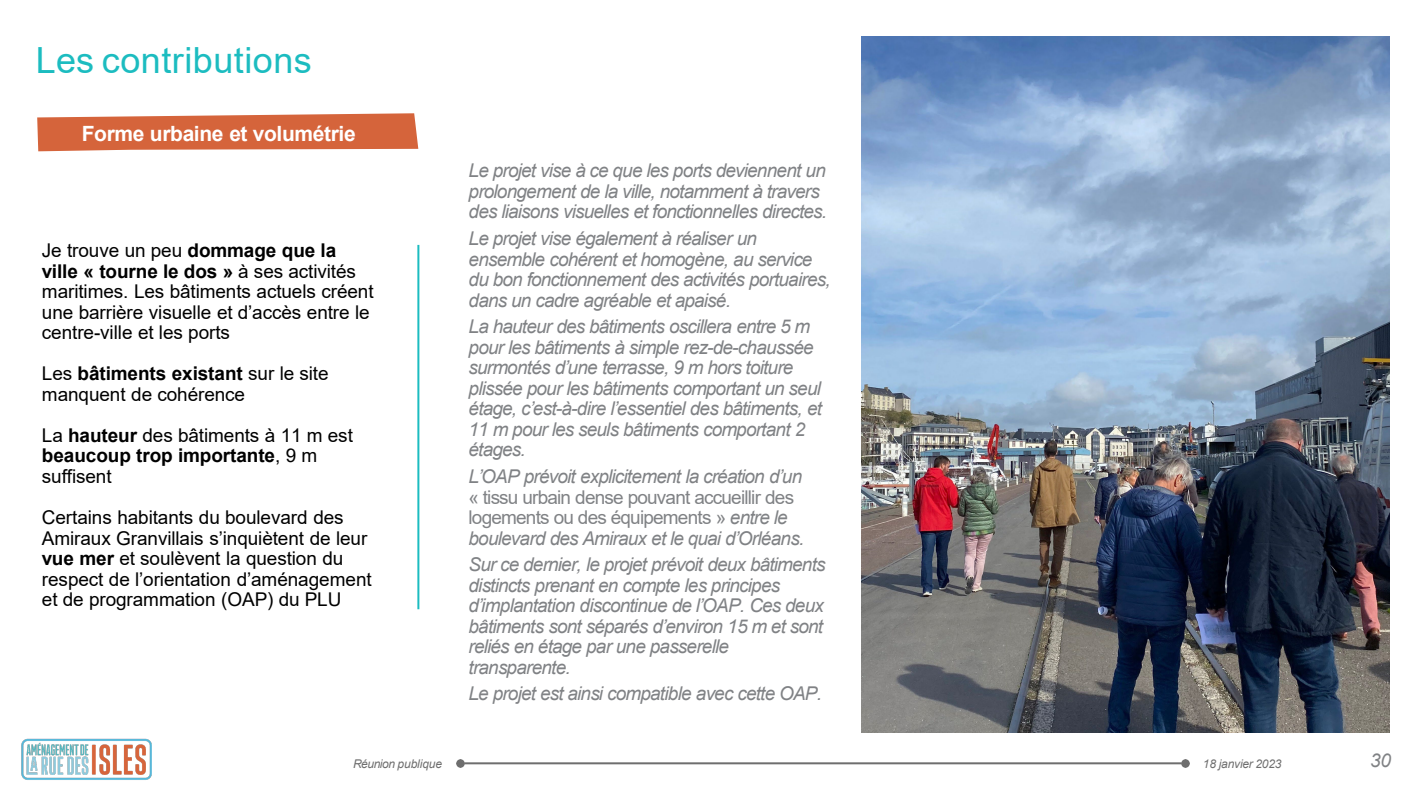
<style>
.page{position:relative;width:1426px;height:801px;background:#fff}
.page>*{position:absolute;margin:0;border:0;box-sizing:border-box;transform-origin:0 0}
.t1{font:36px "Arial";letter-spacing:.015em;color:#1cbcc0}
.t2{font:700 21px "Arial";letter-spacing:-.015em;color:#fff}
.t3{font:italic 19px/20.5px "Arial";letter-spacing:-.045em;color:#808285}
.t4{font:19px/20.5px "Arial";letter-spacing:-.005em;color:#000}
.t5{font:italic 12px "Arial";letter-spacing:-.015em;color:#6e6e6e}
.s1{font-weight:700}
.s2{font-style:normal}
</style>
<div class="page">
<img style="left:22px;top:738px;width:130px;height:42px">
<hr style="left:461px;top:761px;width:724px;height:2px;background:#6e6e6e">
<svg style="left:457px;top:759px;width:8px;height:7px"></svg>
<svg style="left:1181px;top:759px;width:8px;height:7px"></svg>
<hr style="left:417px;top:245px;width:2px;height:364px;background:#1cbcc0">
<svg style="left:37px;top:113px;width:381px;height:38px;background:#d9744f"></svg>
<img style="left:861px;top:36px;width:529px;height:696px">
<h2 class="t1" style="left:36px;top:35px;width:277px">Les contributions</h2>
<p class="t2" style="left:82px;top:118px;width:276px">Forme urbaine et volumétrie</p>
<p class="t4" style="left:42px;top:240px;width:333px">Je trouve un peu <span class="s1">dommage que la ville « tourne le dos »</span> à ses activités maritimes. Les bâtiments actuels créent une barrière visuelle et d’accès entre le centre-ville et les ports</p>
<p class="t4" style="left:42px;top:363px;width:288px">Les <span class="s1">bâtiments existant</span> sur le site manquent de cohérence</p>
<p class="t4" style="left:42px;top:424px;width:312px">La <span class="s1">hauteur</span> des bâtiments à 11 m est <span class="s1">beaucoup trop importante</span>, 9 m suffisent</p>
<p class="t4" style="left:42px;top:506px;width:331px">Certains habitants du boulevard des Amiraux Granvillais s’inquiètent de leur <span class="s1">vue mer</span> et soulèvent la question du respect de l’orientation d’aménagement et de programmation (OAP) du PLU</p>
<p class="t3" style="left:469px;top:161px;width:360px">Le projet vise à ce que les ports deviennent un prolongement de la ville, notamment à travers des liaisons visuelles et fonctionnelles directes.</p>
<p class="t3" style="left:469px;top:228px;width:364px">Le projet vise également à réaliser un ensemble cohérent et homogène, au service du bon fonctionnement des activités portuaires, dans un cadre agréable et apaisé.</p>
<p class="t3" style="left:469px;top:316px;width:355px">La hauteur des bâtiments oscillera entre 5 m pour les bâtiments à simple rez-de-chaussée surmontés d’une terrasse, 9 m hors toiture plissée pour les bâtiments comportant un seul étage, c’est-à-dire l’essentiel des bâtiments, et 11 m pour les seuls bâtiments comportant 2 étages.</p>
<p class="t3" style="left:469px;top:466px;width:337px">L’OAP prévoit explicitement la création d’un <span class="s2">« tissu urbain dense pouvant accueillir des logements ou des équipements »</span> entre le boulevard des Amiraux et le quai d’Orléans.</p>
<p class="t3" style="left:469px;top:554px;width:359px">Sur ce dernier, le projet prévoit deux bâtiments distincts prenant en compte les principes d’implantation discontinue de l’OAP. Ces deux bâtiments sont séparés d’environ 15 m et sont reliés en étage par une passerelle transparente.</p>
<p class="t3" style="left:469px;top:683px;width:355px">Le projet est ainsi compatible avec cette OAP.</p>
<p class="t5" style="left:353px;top:755px;width:91px">Réunion publique</p>
<p class="t5" style="left:1203px;top:755px;width:80px">18 janvier 2023</p>
<p class="t3" style="left:1370px;top:750px;width:22px">30</p>
</div>
